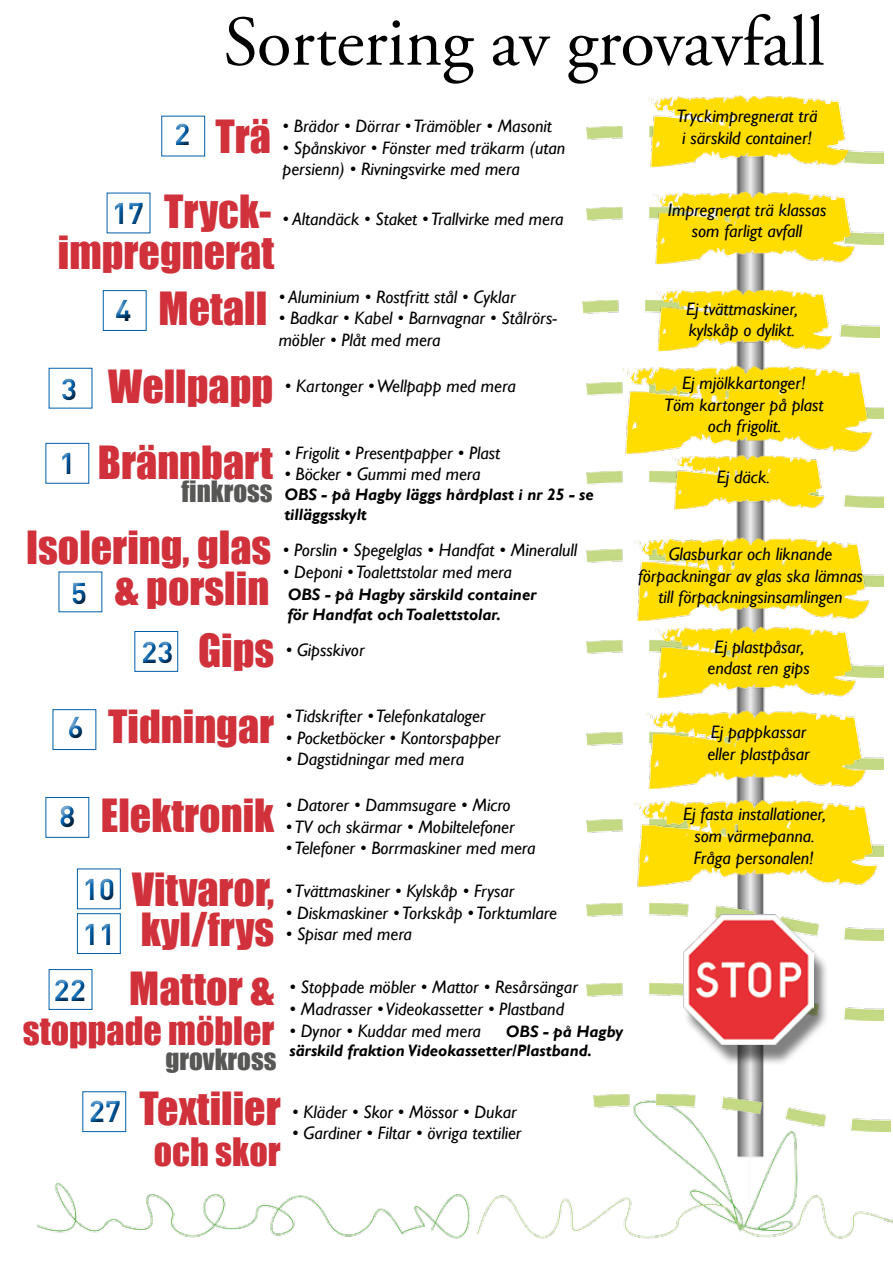
<style>
.page{position:relative;width:893px;height:1263px;background:#fff}
.page>*{position:absolute;margin:0;border:0;box-sizing:border-box;transform-origin:0 0}
.t1{font:70.95px "Adobe Garamond Pro";letter-spacing:-.005em;color:#000}
.t2{font:42px/62.2px "Impact";color:#d0313a;text-align:right}
.t3{font:36px "Impact";color:#d0313a}
.t4{font:700 30px/44.7px "DIN Pro";color:#005faa}
.t5{font:27px "Impact";color:#575756}
.t6{font:italic 18px/21.6px "Gill Sans";color:#000;text-align:center}
.t7{font:italic 700 16.5px/19.8px "Gill Sans";color:#000}
</style>
<div class="page">
<img style="left:587px;top:819px;width:297px;height:37px">
<img style="left:587px;top:732px;width:297px;height:38px">
<img style="left:587px;top:640px;width:297px;height:37px">
<img style="left:587px;top:470px;width:297px;height:38px">
<img style="left:587px;top:382px;width:297px;height:37px">
<img style="left:582px;top:299px;width:297px;height:38px">
<img style="left:587px;top:206px;width:297px;height:38px">
<img style="left:587px;top:126px;width:297px;height:38px">
<img style="left:736px;top:167px;width:29px;height:924px">
<img style="left:647px;top:95px;width:204px;height:72px">
<img style="left:651px;top:191px;width:205px;height:73px">
<img style="left:655px;top:288px;width:179px;height:64px">
<img style="left:621px;top:364px;width:254px;height:91px">
<img style="left:672px;top:455px;width:153px;height:54px">
<img style="left:587px;top:549px;width:297px;height:37px">
<img style="left:653px;top:626px;width:205px;height:73px">
<img style="left:645px;top:710px;width:223px;height:79px">
<img style="left:633px;top:799px;width:247px;height:88px">
<img style="left:587px;top:902px;width:297px;height:38px">
<img style="left:587px;top:983px;width:297px;height:37px">
<img style="left:36px;top:1091px;width:857px;height:148px">
<div style="left:683px;top:919px;width:146px;height:147px;background:#000;opacity:.5"></div>
<img style="left:684px;top:915px;width:130px;height:130px">
<img style="left:633px;top:536px;width:239px;height:86px">
<div style="left:162px;top:116px;width:43px;height:40px;background:#fff;border:1px solid #005faa"></div>
<div style="left:167px;top:113px;width:30px;height:39px;background:#fff;opacity:.75"></div>
<div style="left:168px;top:119px;width:32px;height:37px;background:#000;opacity:.75"></div>
<div style="left:103px;top:290px;width:43px;height:41px;background:#fff;border:1px solid #005faa"></div>
<div style="left:53px;top:709px;width:43px;height:41px;background:#fff;border:1px solid #005faa"></div>
<div style="left:104px;top:191px;width:48px;height:40px;background:#fff;opacity:.75"></div>
<div style="left:106px;top:195px;width:48px;height:39px;background:#000;opacity:.75"></div>
<div style="left:108px;top:288px;width:29px;height:36px;background:#fff;opacity:.75"></div>
<div style="left:108px;top:292px;width:34px;height:40px;background:#000;opacity:.75"></div>
<div style="left:54px;top:367px;width:29px;height:37px;background:#fff;opacity:.75"></div>
<div style="left:54px;top:374px;width:33px;height:36px;background:#000;opacity:.75"></div>
<div style="left:52px;top:441px;width:27px;height:40px;background:#fff;opacity:.75"></div>
<div style="left:54px;top:445px;width:28px;height:39px;background:#000;opacity:.75"></div>
<div style="left:64px;top:571px;width:30px;height:37px;background:#fff;opacity:.75"></div>
<div style="left:65px;top:575px;width:32px;height:39px;background:#000;opacity:.75"></div>
<div style="left:134px;top:637px;width:49px;height:37px;background:#000;opacity:.75"></div>
<div style="left:60px;top:706px;width:28px;height:36px;background:#fff"></div>
<div style="left:61px;top:709px;width:32px;height:40px;background:#000;opacity:.75"></div>
<div style="left:52px;top:795px;width:30px;height:36px;background:#fff;opacity:.75"></div>
<div style="left:53px;top:801px;width:32px;height:37px;background:#000;opacity:.75"></div>
<div style="left:75px;top:867px;width:47px;height:39px;background:#fff;opacity:.75"></div>
<div style="left:77px;top:873px;width:48px;height:37px;background:#000;opacity:.75"></div>
<div style="left:75px;top:912px;width:44px;height:39px;background:#fff;opacity:.75"></div>
<div style="left:77px;top:916px;width:44px;height:39px;background:#000;opacity:.75"></div>
<div style="left:46px;top:969px;width:47px;height:38px;background:#fff;opacity:.75"></div>
<div style="left:47px;top:975px;width:48px;height:37px;background:#000;opacity:.75"></div>
<img style="left:593px;top:1094px;width:297px;height:37px">
<div style="left:81px;top:1090px;width:48px;height:39px;background:#fff;opacity:.75"></div>
<div style="left:82px;top:1093px;width:49px;height:40px;background:#000;opacity:.75"></div>
<h3 class="t4" style="left:174px;top:109px;width:18px">2</h3>
<h1 class="t1" style="left:223px;top:0;width:603px">Sortering av grovavfall</h1>
<h2 class="t2" style="left:216px;top:104px;width:57px">Trä</h2>
<p class="t6" style="left:283px;top:115px;width:271px">• Brädor • Dörrar • Trämöbler • Masonit</p>
<p class="t6" style="left:676px;top:105px;width:143px">Tryckimpregnerat trä i särskild container!</p>
<p class="t6" style="left:283px;top:137px;width:284px;text-align:left">• Spånskivor • Fönster med träkarm (utan persienn) • Rivningsvirke med mera</p>
<h3 class="t4" style="left:112px;top:187px;width:34px">17</h3>
<h2 class="t2" style="left:164px;top:179px;width:109px">Tryck-</h2>
<h2 class="t2" style="left:58px;top:221px;width:218px">impregnerat</h2>
<p class="t6" style="left:283px;top:209px;width:283px">• Altandäck • Staket • Trallvirke med mera</p>
<p class="t6" style="left:668px;top:199px;width:160px">Impregnerat trä klassas som farligt avfall</p>
<h3 class="t4" style="left:61px;top:363px;width:18px">3</h3>
<h3 class="t4" style="left:59px;top:437px;width:18px">1</h3>
<h3 class="t4" style="left:115px;top:284px;width:18px">4</h3>
<h2 class="t2" style="left:159px;top:276px;width:110px">Metall</h2>
<p class="t6" style="left:279px;top:286px;width:238px">• Aluminium • Rostfritt stål • Cyklar</p>
<p class="t6" style="left:279px;top:308px;width:280px;text-align:left">• Badkar • Kabel • Barnvagnar • Stålrörs&shy;möbler • Plåt med mera</p>
<p class="t6" style="left:686px;top:298px;width:113px;text-align:left">Ej tvättmaskiner, kylskåp o dylikt.</p>
<h2 class="t2" style="left:108px;top:354px;width:167px">Wellpapp</h2>
<p class="t6" style="left:285px;top:376px;width:232px">• Kartonger • Wellpapp med mera</p>
<p class="t6" style="left:664px;top:373px;width:161px">Ej mjölkkartonger!<br>Töm kartonger på plast och frigolit.</p>
<h2 class="t2" style="left:98px;top:431px;width:176px">Brännbart</h2>
<p class="t6" style="left:284px;top:442px;width:217px">• Frigolit • Presentpapper • Plast</p>
<p class="t6" style="left:284px;top:464px;width:198px">• Böcker • Gummi med mera</p>
<p class="t7" style="left:284px;top:485px;width:311px">OBS - på Hagby läggs hårdplast i nr 25 - se tilläggsskylt</p>
<p class="t6" style="left:717px;top:466px;width:55px">Ej däck.</p>
<h3 class="t5" style="left:182px;top:471px;width:93px">finkross</h3>
<h2 class="t2" style="left:26px;top:515px;width:247px">Isolering, glas</h2>
<h3 class="t4" style="left:71px;top:567px;width:18px">5</h3>
<h2 class="t2" style="left:115px;top:556px;width:161px">&amp; porslin<br>Gips</h2>
<h3 class="t4" style="left:141px;top:627px;width:34px">23</h3>
<p class="t6" style="left:283px;top:540px;width:296px">• Porslin • Spegelglas • Handfat • Mineralull</p>
<p class="t6" style="left:283px;top:561px;width:231px">• Deponi • Toalettstolar med mera</p>
<p class="t7" style="left:287px;top:585px;width:251px">OBS - på Hagby särskild container för Handfat och Toalettstolar.</p>
<p class="t6" style="left:638px;top:543px;width:226px">Glasburkar och liknande förpackningar av glas ska lämnas till förpackningsinsamlingen</p>
<p class="t6" style="left:286px;top:639px;width:80px">• Gipsskivor</p>
<p class="t6" style="left:707px;top:636px;width:104px">Ej plastpåsar, endast ren gips</p>
<h3 class="t4" style="left:67px;top:701px;width:18px">6</h3>
<h3 class="t4" style="left:59px;top:791px;width:18px">8</h3>
<h2 class="t2" style="left:108px;top:694px;width:168px">Tidningar</h2>
<p class="t6" style="left:286px;top:705px;width:201px">• Tidskrifter • Telefonkataloger</p>
<p class="t6" style="left:286px;top:727px;width:216px">• Pocketböcker • Kontorspapper</p>
<p class="t6" style="left:286px;top:749px;width:180px">• Dagstidningar med mera</p>
<h2 class="t2" style="left:101px;top:783px;width:175px">Elektronik</h2>
<p class="t6" style="left:286px;top:794px;width:226px">• Datorer • Dammsugare • Micro</p>
<p class="t6" style="left:286px;top:816px;width:230px">• TV och skärmar • Mobiltelefoner</p>
<p class="t6" style="left:286px;top:838px;width:251px">• Telefoner • Borrmaskiner med mera</p>
<h3 class="t4" style="left:83px;top:863px;width:34px">10<br>11</h3>
<h2 class="t2" style="left:132px;top:868px;width:144px;line-height:40.5px;text-align:left">Vitvaror, kyl/frys</h2>
<p class="t6" style="left:286px;top:880px;width:230px">• Tvättmaskiner • Kylskåp • Frysar</p>
<p class="t6" style="left:286px;top:902px;width:273px">• Diskmaskiner • Torkskåp • Torktumlare</p>
<p class="t6" style="left:286px;top:924px;width:128px">• Spisar med mera</p>
<h2 class="t2" style="left:129px;top:956px;width:146px">Mattor &amp;</h2>
<h3 class="t3" style="left:23px;top:1003px;width:253px">stoppade möbler</h3>
<h3 class="t4" style="left:53px;top:964px;width:34px">22</h3>
<h3 class="t5" style="left:165px;top:1038px;width:113px">grovkross</h3>
<h2 class="t2" style="left:140px;top:1076px;width:143px">Textilier</h2>
<h3 class="t3" style="left:154px;top:1123px;width:128px">och skor</h3>
<h3 class="t4" style="left:89px;top:1086px;width:34px">27</h3>
<p class="t6" style="left:290px;top:977px;width:290px">• Stoppade möbler • Mattor • Resårsängar</p>
<p class="t6" style="left:290px;top:998px;width:276px">• Madrasser • Videokassetter • Plastband</p>
<p class="t6" style="left:290px;top:1020px;width:193px">• Dynor • Kuddar med mera</p>
<p class="t7" style="left:290px;top:1022px;width:335px;text-indent:216px">OBS - på Hagby särskild fraktion Videokassetter/Plastband.</p>
<p class="t6" style="left:292px;top:1101px;width:226px">• Kläder • Skor • Mössor • Dukar</p>
<p class="t6" style="left:292px;top:1123px;width:231px">• Gardiner • Filtar • övriga textilier</p>
<p class="t6" style="left:707px;top:722px;width:104px;text-align:left">Ej pappkassar eller plastpåsar</p>
<p class="t6" style="left:683px;top:804px;width:144px">Ej fasta installationer, som värmepanna.<br>Fråga personalen!</p>
</div>
